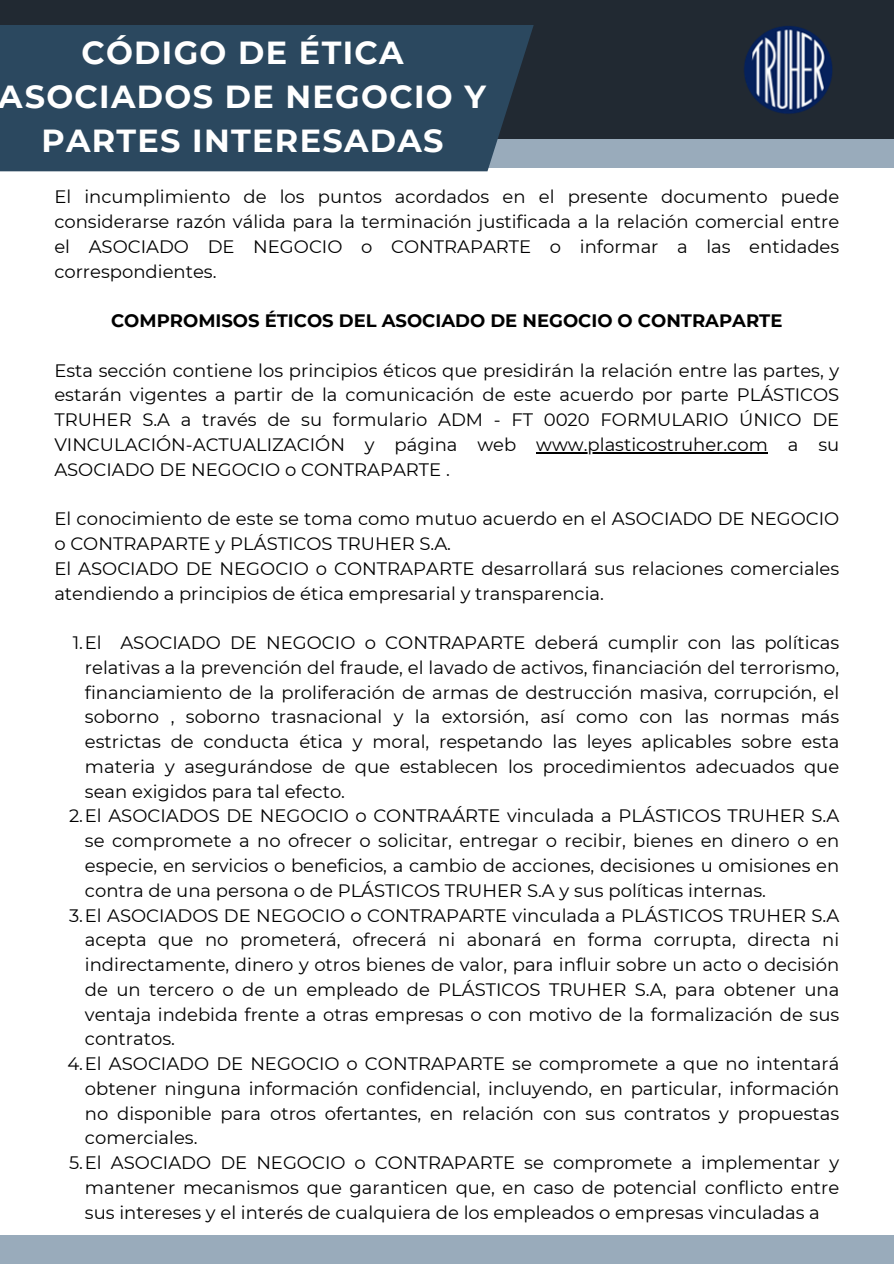
<style>
.page{position:relative;width:894px;height:1264px;background:#fff}
.page>*{position:absolute;margin:0;border:0;box-sizing:border-box;transform-origin:0 0}
.t1{font:700 31.8px/43.8px "Montserrat";letter-spacing:.04em;color:#fff;text-align:center}
.t2{font:18px/24.8px "Montserrat";color:#000;text-align:justify}
.t3{font:700 18px "Montserrat";color:#000}
</style>
<div class="page">
<div style="left:0;top:0;width:893px;height:140px;background:#212932"></div>
<div style="left:0;top:140px;width:893px;height:28px;background:#99abbb"></div>
<img style="left:744px;top:26px;width:89px;height:88px">
<div style="left:0;top:25px;width:533px;height:146px;background:#2b485f"></div>
<div style="left:1px;top:1234px;width:892px;height:29px;background:#99abbb"></div>
<hr style="left:536px;top:452px;width:231px;height:1px;background:#000">
<h1 class="t1" style="left:-1px;top:31px;width:488px">CÓDIGO DE ÉTICA<br>ASOCIADOS DE NEGOCIO Y<br>PARTES INTERESADAS</h1>
<p class="t2" style="left:54px;top:184px;width:786px">El incumplimiento de los puntos acordados en el presente documento puede considerarse razón válida para la terminación justificada a la relación comercial entre el ASOCIADO DE NEGOCIO o CONTRAPARTE o informar a las entidades correspondientes.</p>
<h2 class="t3" style="left:111px;top:310px;width:672px">COMPROMISOS ÉTICOS DEL ASOCIADO DE NEGOCIO O CONTRAPARTE</h2>
<p class="t2" style="left:54px;top:358px;width:786px">Esta sección contiene los principios éticos que presidirán la relación entre las partes, y estarán vigentes a partir de la comunicación de este acuerdo por parte PLÁSTICOS TRUHER S.A a través de su formulario ADM - FT 0020 FORMULARIO ÚNICO DE VINCULACIÓN-ACTUALIZACIÓN y página web</p>
<p class="t2" style="left:536px;top:432px;width:304px">www.plasticostruher.com a su</p>
<p class="t2" style="left:54px;top:457px;width:397px">ASOCIADO DE NEGOCIO o CONTRAPARTE .</p>
<p class="t2" style="left:54px;top:506px;width:786px">El conocimiento de este se toma como mutuo acuerdo en el ASOCIADO DE NEGOCIO o CONTRAPARTE y PLÁSTICOS TRUHER S.A.</p>
<p class="t2" style="left:54px;top:556px;width:786px">El ASOCIADO DE NEGOCIO o CONTRAPARTE desarrollará sus relaciones comerciales atendiendo a principios de ética empresarial y transparencia.</p>
<p class="t2" style="left:85px;top:630px;width:755px;text-indent:-12px">1.El ASOCIADO DE NEGOCIO o CONTRAPARTE deberá cumplir con las políticas relativas a la prevención del fraude, el lavado de activos, financiación del terrorismo, financiamiento de la proliferación de armas de destrucción masiva, corrupción, el soborno , soborno trasnacional y la extorsión, así como con las normas más estrictas de conducta ética y moral, respetando las leyes aplicables sobre esta materia y asegurándose de que establecen los procedimientos adecuados que sean exigidos para tal efecto.</p>
<p class="t2" style="left:85px;top:803px;width:755px;text-indent:-16px">2.El ASOCIADOS DE NEGOCIO o CONTRAÁRTE vinculada a PLÁSTICOS TRUHER S.A se compromete a no ofrecer o solicitar, entregar o recibir, bienes en dinero o en especie, en servicios o beneficios, a cambio de acciones, decisiones u omisiones en contra de una persona o de PLÁSTICOS TRUHER S.A y sus políticas internas.</p>
<p class="t2" style="left:85px;top:902px;width:755px;text-indent:-16px">3.El ASOCIADOS DE NEGOCIO o CONTRAPARTE vinculada a PLÁSTICOS TRUHER S.A acepta que no prometerá, ofrecerá ni abonará en forma corrupta, directa ni indirectamente, dinero y otros bienes de valor, para influir sobre un acto o decisión de un tercero o de un empleado de PLÁSTICOS TRUHER S.A, para obtener una ventaja indebida frente a otras empresas o con motivo de la formalización de sus contratos.</p>
<p class="t2" style="left:85px;top:1051px;width:755px;text-indent:-18px">4.El ASOCIADO DE NEGOCIO o CONTRAPARTE se compromete a que no intentará obtener ninguna información confidencial, incluyendo, en particular, información no disponible para otros ofertantes, en relación con sus contratos y propuestas comerciales.</p>
<p class="t2" style="left:85px;top:1150px;width:755px;text-indent:-16px">5.El ASOCIADO DE NEGOCIO o CONTRAPARTE se compromete a implementar y mantener mecanismos que garanticen que, en caso de potencial conflicto entre sus intereses y el interés de cualquiera de los empleados o empresas vinculadas a</p>
</div>
